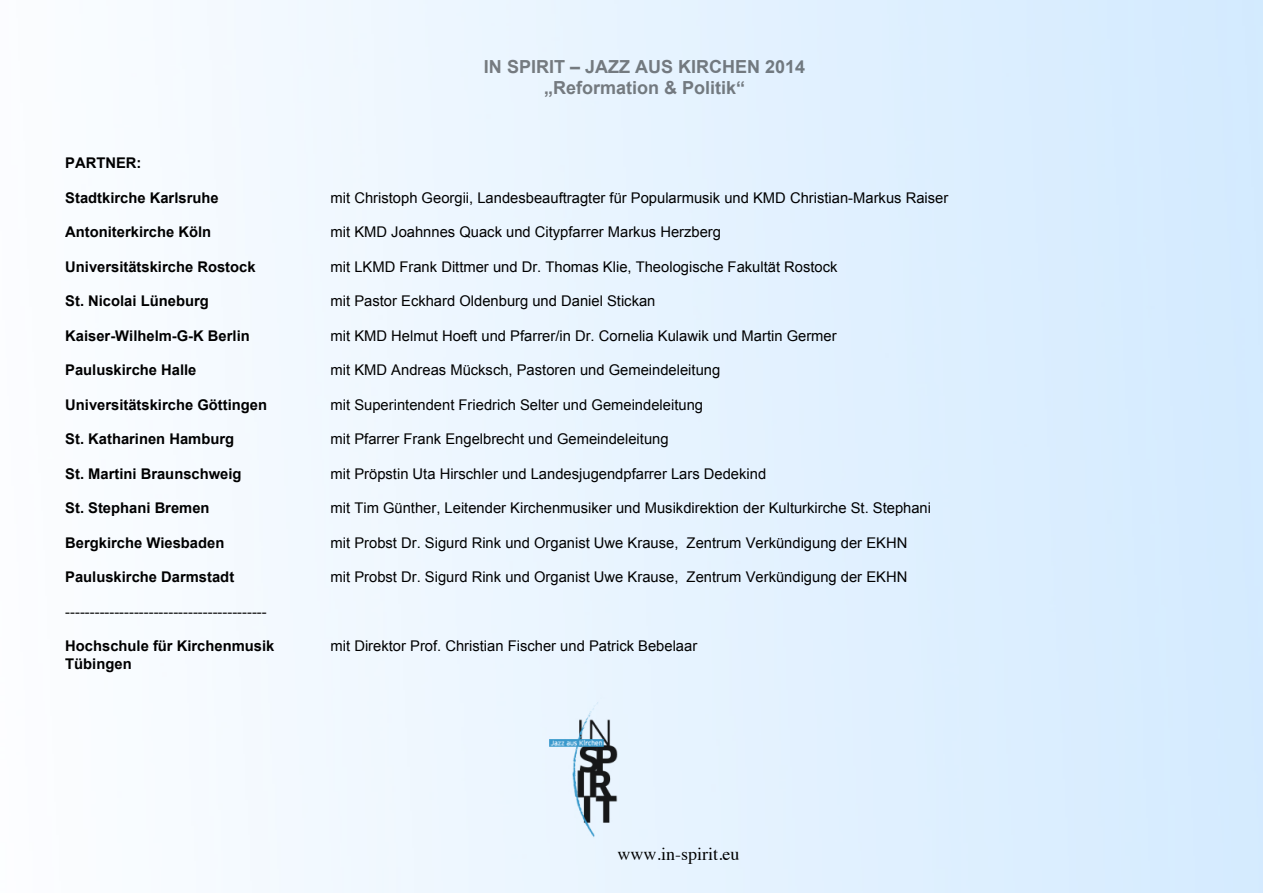
<style>
.page{position:relative;width:1263px;height:893px;background:#fff}
.page>*{position:absolute;margin:0;border:0;box-sizing:border-box;transform-origin:0 0}
.t1{font:700 18px/20.9px "Arial";color:#808080;text-align:center}
.t2{font:18px "Times";color:#000}
.t3{font:14.7px "Arial";color:#000}
.t4{font:700 14.7px "Arial";color:#000}
</style>
<div class="page">
<img style="left:549px;top:693px;width:68px;height:167px">
<p class="t1" style="left:484px;top:57px;width:323px">IN SPIRIT – JAZZ AUS KIRCHEN 2014 „Reformation &amp; Politik“</p>
<p class="t4" style="left:65px;top:154px;width:78px">PARTNER:</p>
<p class="t4" style="left:65px;top:188px;width:155px">Stadtkirche Karlsruhe</p>
<p class="t3" style="left:331px;top:188px;width:619px">mit Christoph Georgii, Landesbeauftragter für Popularmusik und KMD Christian-Markus Raiser</p>
<p class="t4" style="left:65px;top:222px;width:147px">Antoniterkirche Köln</p>
<p class="t3" style="left:331px;top:222px;width:392px">mit KMD Joahnnes Quack und Citypfarrer Markus Herzberg</p>
<p class="t4" style="left:65px;top:257px;width:192px">Universitätskirche Rostock</p>
<p class="t3" style="left:331px;top:257px;width:508px">mit LKMD Frank Dittmer und Dr. Thomas Klie, Theologische Fakultät Rostock</p>
<p class="t4" style="left:65px;top:291px;width:145px">St. Nicolai Lüneburg</p>
<p class="t3" style="left:331px;top:292px;width:326px">mit Pastor Eckhard Oldenburg und Daniel Stickan</p>
<p class="t4" style="left:65px;top:326px;width:186px">Kaiser-Wilhelm-G-K Berlin</p>
<p class="t3" style="left:331px;top:326px;width:508px">mit KMD Helmut Hoeft und Pfarrer/in Dr. Cornelia Kulawik und Martin Germer</p>
<p class="t4" style="left:65px;top:360px;width:133px">Pauluskirche Halle</p>
<p class="t3" style="left:331px;top:360px;width:391px">mit KMD Andreas Mücksch, Pastoren und Gemeindeleitung</p>
<p class="t4" style="left:65px;top:395px;width:203px">Universitätskirche Göttingen</p>
<p class="t3" style="left:331px;top:395px;width:374px">mit Superintendent Friedrich Selter und Gemeindeleitung</p>
<p class="t4" style="left:65px;top:429px;width:170px">St. Katharinen Hamburg</p>
<p class="t3" style="left:331px;top:429px;width:339px">mit Pfarrer Frank Engelbrecht und Gemeindeleitung</p>
<p class="t4" style="left:65px;top:464px;width:178px">St. Martini Braunschweig</p>
<p class="t3" style="left:331px;top:464px;width:437px">mit Pröpstin Uta Hirschler und Landesjugendpfarrer Lars Dedekind</p>
<p class="t4" style="left:65px;top:498px;width:146px">St. Stephani Bremen</p>
<p class="t3" style="left:331px;top:499px;width:602px">mit Tim Günther, Leitender Kirchenmusiker und Musikdirektion der Kulturkirche St. Stephani</p>
<p class="t4" style="left:65px;top:533px;width:161px">Bergkirche Wiesbaden</p>
<p class="t3" style="left:331px;top:533px;width:578px">mit Probst Dr. Sigurd Rink und Organist Uwe Krause, Zentrum Verkündigung der EKHN</p>
<p class="t4" style="left:65px;top:567px;width:170px">Pauluskirche Darmstadt</p>
<p class="t3" style="left:331px;top:567px;width:578px">mit Probst Dr. Sigurd Rink und Organist Uwe Krause, Zentrum Verkündigung der EKHN</p>
<p class="t3" style="left:65px;top:602px;width:203px">-----------------------------------------</p>
<p class="t4" style="left:65px;top:636px;width:211px">Hochschule für Kirchenmusik</p>
<p class="t3" style="left:331px;top:636px;width:368px">mit Direktor Prof. Christian Fischer und Patrick Bebelaar</p>
<p class="t4" style="left:65px;top:654px;width:68px">Tübingen</p>
<p class="t2" style="left:617px;top:837px;width:123px">www.in-spirit.eu</p>
</div>
